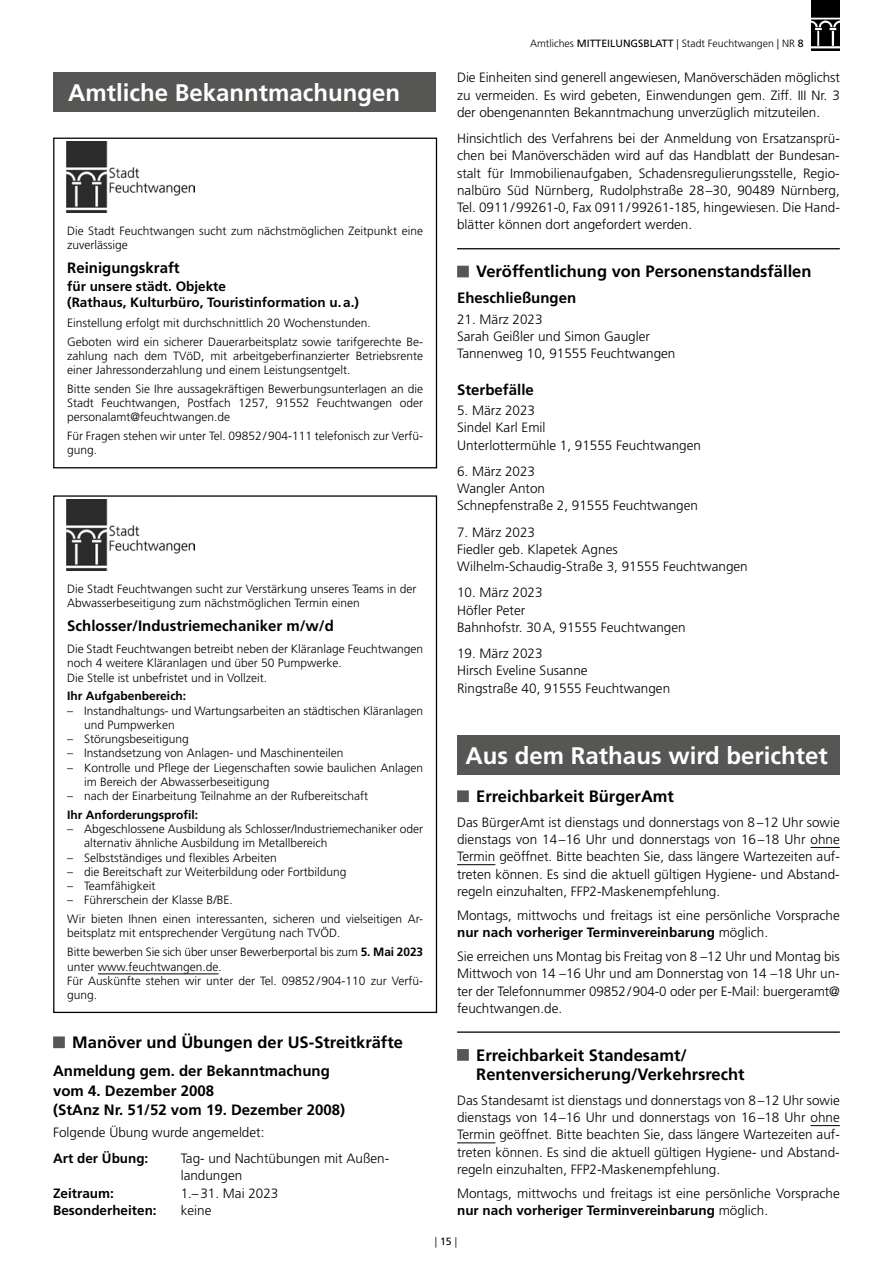
<style>
.page{position:relative;width:893px;height:1263px;background:#fff}
.page>*{position:absolute;margin:0;border:0;box-sizing:border-box;transform-origin:0 0}
.t1{font:700 24px "Frutiger";color:#fff}
.t2{font:700 16.5px/19.5px "Frutiger";color:#000}
.t3{font:700 15px/19.5px "Frutiger";color:#000}
.t4{font:300 13.5px/17.2px "Frutiger";color:#000}
.t5{font:700 13.5px/15.8px "Frutiger";color:#000}
.t6{font:300 12px/14.2px "Frutiger";color:#000}
.t7{font:700 12px "Frutiger";color:#000}
.t8{font:300 10.5px "Frutiger";color:#000}
.s1{font-weight:700}
.s2{font-weight:400}
</style>
<div class="page">
<img style="left:812px;top:0;width:28px;height:51px">
<hr style="left:457px;top:248px;width:383px;height:1px;background:#000">
<div style="left:457px;top:266px;width:12px;height:11px;background:#565655"></div>
<div style="left:457px;top:790px;width:12px;height:12px;background:#565655"></div>
<hr style="left:810px;top:847px;width:30px;height:1px;background:#000">
<hr style="left:457px;top:864px;width:38px;height:1px;background:#000">
<hr style="left:457px;top:1031px;width:383px;height:2px;background:#000">
<div style="left:457px;top:1049px;width:12px;height:12px;background:#565655"></div>
<hr style="left:810px;top:1125px;width:30px;height:1px;background:#000">
<hr style="left:457px;top:1142px;width:38px;height:1px;background:#000">
<div style="left:457px;top:736px;width:383px;height:39px;background:#565655"></div>
<div style="left:53px;top:1036px;width:12px;height:12px;background:#565655"></div>
<div style="left:53px;top:72px;width:383px;height:39px;background:#565655"></div>
<div style="left:53px;top:138px;width:384px;height:330px;border:1px solid #000"></div>
<img style="left:67px;top:141px;width:127px;height:71px">
<hr style="left:98px;top:973px;width:121px;height:1px;background:#000">
<img style="left:67px;top:499px;width:127px;height:71px">
<h1 class="t1" style="left:68px;top:78px;width:334px">Amtliche Bekanntmachungen</h1>
<p class="t6" style="left:67px;top:224px;width:357px">Die Stadt Feuchtwangen sucht zum nächstmöglichen Zeitpunkt eine zuverlässige</p>
<p class="t3" style="left:67px;top:258px;width:114px">Reinigungskraft</p>
<p class="t5" style="left:67px;top:278px;width:293px">für unsere städt. Objekte<br>(Rathaus, Kulturbüro, Touristinformation u.a.)</p>
<p class="t6" style="left:67px;top:313px;width:357px;line-height:18.8px">Einstellung erfolgt mit durchschnittlich 20 Wochenstunden.<br>Geboten wird ein sicherer Dauerarbeitsplatz sowie tarifgerechte Be-</p>
<p class="t6" style="left:67px;top:349px;width:357px">zahlung nach dem TVöD, mit arbeitgeberfinanzierter Betriebsrente einer Jahressonderzahlung und einem Leistungsentgelt.</p>
<p class="t6" style="left:67px;top:382px;width:357px;text-align:justify">Bitte senden Sie Ihre aussagekräftigen Bewerbungsunterlagen an die Stadt Feuchtwangen, Postfach 1257, 91552 Feuchtwangen oder personalamt@feuchtwangen.de</p>
<p class="t6" style="left:67px;top:429px;width:357px">Für Fragen stehen wir unter Tel. 09852/904-111 telefonisch zur Verfü&shy;gung.</p>
<p class="t6" style="left:67px;top:581px;width:351px">Die Stadt Feuchtwangen sucht zur Verstärkung unseres Teams in der<br>Abwasserbeseitigung zum nächstmöglichen Termin einen</p>
<p class="t3" style="left:67px;top:616px;width:268px">Schlosser/Industriemechaniker m/w/d</p>
<p class="t6" style="left:67px;top:642px;width:357px">Die Stadt Feuchtwangen betreibt neben der Kläranlage Feuchtwangen noch 4 weitere Kläranlagen und über 50 Pumpwerke.<br>Die Stelle ist unbefristet und in Vollzeit.</p>
<p class="t7" style="left:67px;top:689px;width:121px">Ihr Aufgabenbereich:</p>
<p class="t6" style="left:84px;top:704px;width:340px;text-indent:-17px">– Instandhaltungs- und Wartungsarbeiten an städtischen Kläranlagen und Pumpwerken</p>
<p class="t6" style="left:67px;top:732px;width:123px">– Störungsbeseitigung</p>
<p class="t6" style="left:67px;top:746px;width:278px">– Instandsetzung von Anlagen- und Maschinenteilen</p>
<p class="t6" style="left:84px;top:760px;width:340px;text-indent:-17px">– Kontrolle und Pflege der Liegenschaften sowie baulichen Anlagen im Bereich der Abwasserbeseitigung</p>
<p class="t6" style="left:67px;top:789px;width:302px">– nach der Einarbeitung Teilnahme an der Rufbereitschaft</p>
<p class="t7" style="left:67px;top:808px;width:132px">Ihr Anforderungsprofil:</p>
<p class="t6" style="left:84px;top:822px;width:340px;text-indent:-17px">– Abgeschlossene Ausbildung als Schlosser/Industriemechaniker oder alternativ ähnliche Ausbildung im Metallbereich</p>
<p class="t6" style="left:67px;top:850px;width:211px">– Selbstständiges und flexibles Arbeiten</p>
<p class="t6" style="left:67px;top:865px;width:281px">– die Bereitschaft zur Weiterbildung oder Fortbildung</p>
<p class="t6" style="left:67px;top:879px;width:90px">– Teamfähigkeit</p>
<p class="t6" style="left:67px;top:891px;width:357px;line-height:18.8px">– Führerschein der Klasse B/BE.<br>Wir bieten Ihnen einen interessanten, sicheren und vielseitigen Ar-</p>
<p class="t6" style="left:67px;top:924px;width:357px;line-height:18.9px">beitsplatz mit entsprechender Vergütung nach TVÖD.<br>Bitte bewerben Sie sich über unser Bewerberportal bis zum <span class="s1">5. Mai 2023</span></p>
<p class="t6" style="left:67px;top:959px;width:357px">unter www.feuchtwangen.de.<br>Für Auskünfte stehen wir unter der Tel. 09852/904-110 zur Verfü&shy;gung.</p>
<p class="t2" style="left:72px;top:1033px;width:332px">Manöver und Übungen der US-Streitkräfte</p>
<p class="t3" style="left:53px;top:1061px;width:294px">Anmeldung gem. der Bekanntmachung vom 4. Dezember 2008<br>(StAnz Nr. 51/52 vom 19. Dezember 2008)</p>
<p class="t4" style="left:53px;top:1124px;width:213px">Folgende Übung wurde angemeldet:</p>
<p class="t5" style="left:53px;top:1151px;width:97px">Art der Übung:</p>
<p class="t4" style="left:181px;top:1150px;width:209px">Tag- und Nachtübungen mit Außen&shy;landungen</p>
<p class="t5" style="left:53px;top:1185px;width:62px">Zeitraum:</p>
<p class="t4" style="left:181px;top:1184px;width:99px">1.–31. Mai 2023</p>
<p class="t5" style="left:53px;top:1202px;width:105px">Besonderheiten:</p>
<p class="t4" style="left:181px;top:1202px;width:32px">keine</p>
<p class="t8" style="left:530px;top:37px;width:275px">Amtliches <span class="s2">MITTEILUNGSBLATT</span> | Stadt Feuchtwangen | NR <span class="s2">8</span></p>
<p class="t4" style="left:457px;top:69px;width:384px;text-align:justify">Die Einheiten sind generell angewiesen, Manöverschäden möglichst zu vermeiden. Es wird gebeten, Einwendungen gem. Ziff. III Nr. 3 der obengenannten Bekanntmachung unverzüglich mitzuteilen.</p>
<p class="t4" style="left:457px;top:130px;width:384px;text-align:justify">Hinsichtlich des Verfahrens bei der Anmeldung von Ersatzansprü&shy;chen bei Manöverschäden wird auf das Handblatt der Bundesan&shy;stalt für Immobilienaufgaben, Schadensregulierungsstelle, Regio&shy;nalbüro Süd Nürnberg, Rudolphstraße 28–30, 90489 Nürnberg, Tel. 0911/99261-0, Fax 0911/99261-185, hingewiesen. Die Hand&shy;blätter können dort angefordert werden.</p>
<p class="t2" style="left:476px;top:262px;width:337px">Veröffentlichung von Personenstandsfällen</p>
<p class="t3" style="left:457px;top:288px;width:121px">Eheschließungen</p>
<p class="t4" style="left:457px;top:310px;width:220px">21. März 2023<br>Sarah Geißler und Simon Gaugler<br>Tannenweg 10, 91555 Feuchtwangen</p>
<p class="t3" style="left:457px;top:380px;width:78px">Sterbefälle</p>
<p class="t4" style="left:457px;top:402px;width:245px">5. März 2023<br>Sindel Karl Emil<br>Unterlottermühle 1, 91555 Feuchtwangen</p>
<p class="t4" style="left:457px;top:463px;width:242px">6. März 2023<br>Wangler Anton<br>Schnepfenstraße 2, 91555 Feuchtwangen</p>
<p class="t4" style="left:457px;top:523px;width:292px">7. März 2023<br>Fiedler geb. Klapetek Agnes<br>Wilhelm-Schaudig-Straße 3, 91555 Feuchtwangen</p>
<p class="t4" style="left:457px;top:584px;width:230px">10. März 2023<br>Höfler Peter<br>Bahnhofstr. 30A, 91555 Feuchtwangen</p>
<p class="t4" style="left:457px;top:645px;width:215px">19. März 2023<br>Hirsch Eveline Susanne<br>Ringstraße 40, 91555 Feuchtwangen</p>
<h1 class="t1" style="left:466px;top:741px;width:364px">Aus dem Rathaus wird berichtet</h1>
<p class="t2" style="left:476px;top:787px;width:199px">Erreichbarkeit BürgerAmt</p>
<p class="t4" style="left:457px;top:814px;width:384px;text-align:justify">Das BürgerAmt ist dienstags und donnerstags von 8–12 Uhr sowie dienstags von 14–16 Uhr und donnerstags von 16–18 Uhr ohne Termin geöffnet. Bitte beachten Sie, dass längere Wartezeiten auf&shy;treten können. Es sind die aktuell gültigen Hygiene- und Abstand&shy;regeln einzuhalten, FFP2-Maskenempfehlung.</p>
<p class="t4" style="left:457px;top:907px;width:384px">Montags, mittwochs und freitags ist eine persönliche Vorsprache <span class="s1">nur nach vorheriger Terminvereinbarung</span> möglich.</p>
<p class="t4" style="left:457px;top:948px;width:384px;text-align:justify">Sie erreichen uns Montag bis Freitag von 8 –12 Uhr und Montag bis Mittwoch von 14 –16 Uhr und am Donnerstag von 14 –18 Uhr un&shy;ter der Telefonnummer 09852/904-0 oder per E-Mail: buergeramt@ feuchtwangen.de.</p>
<p class="t2" style="left:476px;top:1045px;width:270px">Erreichbarkeit Standesamt/<br>Rentenversicherung/Verkehrsrecht</p>
<p class="t4" style="left:457px;top:1092px;width:384px;text-align:justify">Das Standesamt ist dienstags und donnerstags von 8–12 Uhr sowie dienstags von 14–16 Uhr und donnerstags von 16–18 Uhr ohne Termin geöffnet. Bitte beachten Sie, dass längere Wartezeiten auf&shy;treten können. Es sind die aktuell gültigen Hygiene- und Abstand&shy;regeln einzuhalten, FFP2-Maskenempfehlung.</p>
<p class="t4" style="left:457px;top:1185px;width:384px">Montags, mittwochs und freitags ist eine persönliche Vorsprache <span class="s1">nur nach vorheriger Terminvereinbarung</span> möglich.</p>
<p class="t8" style="left:435px;top:1236px;width:24px">| <span class="s2">15</span> |</p>
</div>
